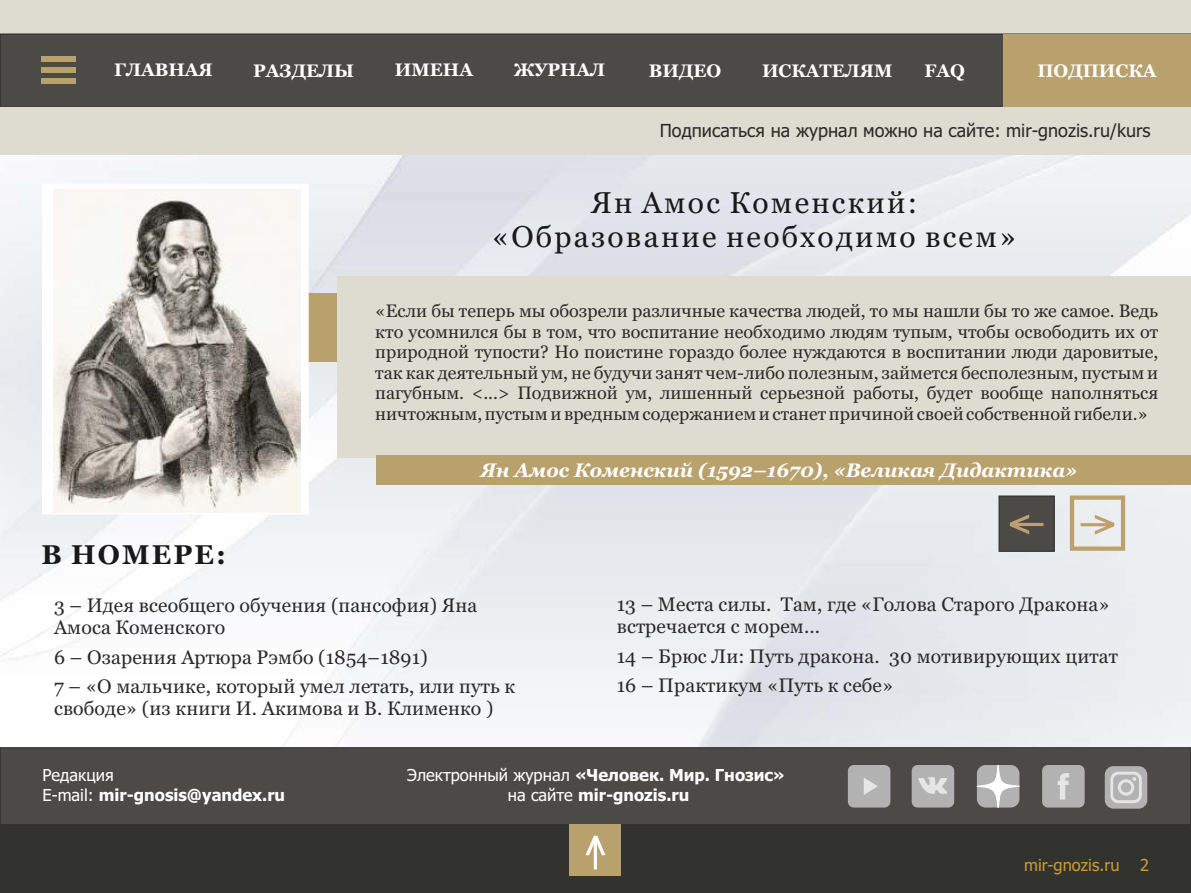
<style>
.page{position:relative;width:1191px;height:893px;background:#fff}
.page>*{position:absolute;margin:0;border:0;box-sizing:border-box;transform-origin:0 0}
.t1{font:30px/34px "Georgia";letter-spacing:.075em;color:#191919;text-align:center}
.t2{font:700 27px "Georgia";letter-spacing:.08em;color:#191919}
.t3{font:19.5px/22.2px "Georgia";letter-spacing:.005em;color:#2b2a29}
.t4{font:italic 700 19.5px "Georgia";color:#fefefe}
.t5{font:18px/20.4px "Georgia";color:#2b2a29;text-align:justify}
.t6{font:700 18px "Georgia";color:#fff}
.t7{font:18px "Tahoma";color:#2b2a29}
.t8{font:700 16.5px/20px "Tahoma";color:#fff;text-align:center}
.t9{font:16.5px "Tahoma";color:#c93}
.s1{font-weight:400}
</style>
<div class="page">
<img style="left:0;top:154px;width:1191px;height:593px">
<div style="left:0;top:825px;width:1191px;height:68px;background:#32332f"></div>
<div style="left:307px;top:293px;width:858px;height:68px;background:#b9a16d"></div>
<div style="left:0;top:0;width:1191px;height:154px;background:#dedcd0"></div>
<div style="left:338px;top:276px;width:853px;height:182px;background:#dedcd0"></div>
<div style="left:376px;top:455px;width:815px;height:30px;background:#b9a16d"></div>
<div style="left:0;top:34px;width:1191px;height:73px;background:#4b4a46"></div>
<div style="left:0;top:747px;width:1191px;height:78px;background:#4b4a46"></div>
<div style="left:570px;top:825px;width:51px;height:51px;background:#b9a16d"></div>
<div style="left:41px;top:56px;width:35px;height:6px;background:#b9a16d"></div>
<div style="left:41px;top:67px;width:35px;height:6px;background:#b9a16d"></div>
<div style="left:41px;top:78px;width:35px;height:6px;background:#b9a16d"></div>
<div style="left:1003px;top:34px;width:188px;height:72px;background:#b9a16d"></div>
<svg style="left:1069px;top:495px;width:56px;height:56px;background:#dad3c3"></svg>
<svg style="left:998px;top:496px;width:56px;height:56px;background:#535049"></svg>
<svg style="left:585px;top:836px;width:20px;height:33px"></svg>
<div style="left:1042px;top:765px;width:42px;height:42px;background:#b2b2b2;border-radius:6px"></div>
<svg style="left:1057px;top:773px;width:12px;height:26px"></svg>
<div style="left:911px;top:765px;width:43px;height:42px;background:#b2b2b2;border-radius:6px"></div>
<svg style="left:918px;top:777px;width:29px;height:17px"></svg>
<div style="left:848px;top:765px;width:42px;height:42px;background:#b2b2b2;border-radius:6px"></div>
<svg style="left:863px;top:778px;width:15px;height:17px"></svg>
<div style="left:1104px;top:766px;width:43px;height:43px;background:#b2b2b2;border-radius:9px"></div>
<svg style="left:1110px;top:772px;width:31px;height:31px"></svg>
<svg style="left:977px;top:765px;width:42px;height:48px"></svg>
<svg style="left:42px;top:184px;width:266px;height:330px"></svg>
<img style="left:53px;top:190px;width:247px;height:323px">
<p class="t6" style="left:114px;top:63px;width:100px">ГЛАВНАЯ</p>
<p class="t6" style="left:253px;top:63px;width:102px">РАЗДЕЛЫ</p>
<p class="t6" style="left:395px;top:63px;width:80px">ИМЕНА</p>
<p class="t6" style="left:514px;top:63px;width:93px">ЖУРНАЛ</p>
<p class="t6" style="left:649px;top:63px;width:74px">ВИДЕО</p>
<p class="t6" style="left:762px;top:63px;width:132px">ИСКАТЕЛЯМ</p>
<p class="t6" style="left:924px;top:63px;width:42px">FAQ</p>
<p class="t6" style="left:1037px;top:63px;width:121px">ПОДПИСКА</p>
<p class="t7" style="left:660px;top:123px;width:492px">Подписаться на журнал можно на сайте: mir-gnozis.ru/kurs</p>
<h1 class="t1" style="left:491px;top:188px;width:526px">Ян Амос Коменский: «Образование необходимо всем»</h1>
<p class="t5" style="left:375px;top:302px;width:784px">«Если бы теперь мы обозрели различные качества людей, то мы нашли бы то же самое. Ведь кто усомнился бы в том, что воспитание необходимо людям тупым, чтобы освободить их от природной тупости? Но поистине гораздо более нуждаются в воспитании люди даровитые, так как деятельный ум, не будучи занят чем-либо полезным, займется бесполезным, пустым и пагубным. &lt;...&gt; Подвижной ум, лишенный серьезной работы, будет вообще наполняться ничтожным, пустым и вредным содержанием и станет причиной своей собственной гибели.»</p>
<h2 class="t2" style="left:42px;top:544px;width:186px">В НОМЕРЕ:</h2>
<p class="t4" style="left:480px;top:462px;width:598px">Ян Амос Коменский (1592–1670), «Великая Дидактика»</p>
<p class="t3" style="left:54px;top:596px;width:425px">3 – Идея всеобщего обучения (пансофия) Яна<br>Амоса Коменского</p>
<p class="t3" style="left:54px;top:644px;width:463px;line-height:29.4px">6 – Озарения Артюра Рэмбо (1854–1891)<br>7 – «О мальчике, который умел летать, или путь к</p>
<p class="t3" style="left:54px;top:699px;width:441px">свободе» (из книги И. Акимова и В. Клименко )</p>
<p class="t3" style="left:617px;top:595px;width:494px">13 – Места силы. Там, где «Голова Старого Дракона» встречается с морем...</p>
<p class="t3" style="left:617px;top:676px;width:278px">16 – Практикум «Путь к себе»</p>
<p class="t3" style="left:617px;top:646px;width:502px">14 – Брюс Ли: Путь дракона. 30 мотивирующих цитат</p>
<p class="t8" style="left:43px;top:767px;width:244px;text-align:left"><span class="s1">Редакция<br>E-mail:</span> mir-gnosis@yandex.ru</p>
<p class="t8" style="left:407px;top:767px;width:379px"><span class="s1">Электронный журнал</span> «Человек. Мир. Гнозис» <span class="s1">на сайте</span> mir-gnozis.ru</p>
<p class="t9" style="left:1024px;top:859px;width:97px">mir-gnozis.ru</p>
<p class="t9" style="left:1140px;top:859px;width:11px">2</p>
</div>
